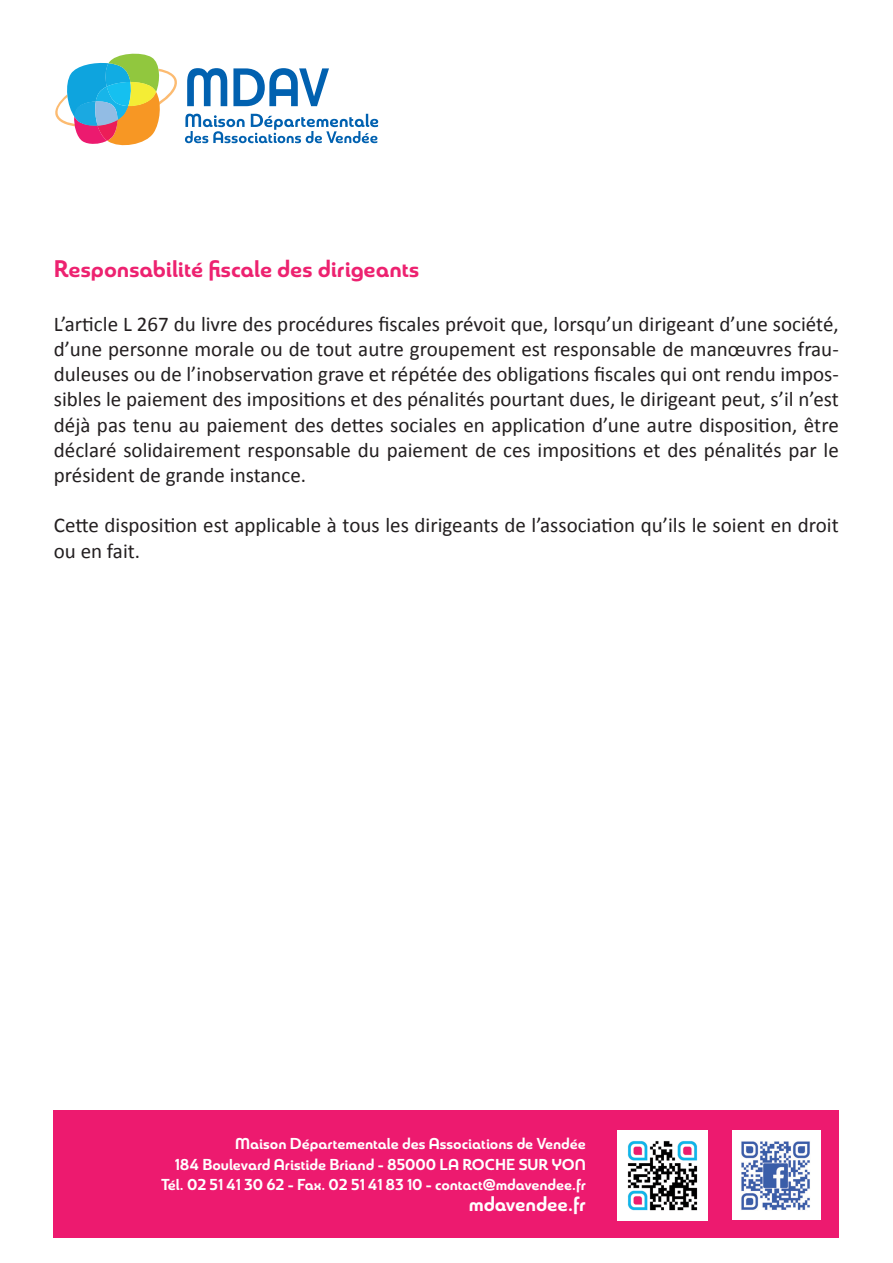
<style>
.page{position:relative;width:893px;height:1263px;background:#fff}
.page>*{position:absolute;margin:0;border:0;box-sizing:border-box;transform-origin:0 0}
.t1{font:700 24px "Madurai Norm";color:#ed2270}
.t2{font:21px/25.2px "Calibri";color:#231f20;text-align:justify}
.t3{font:700 20.55px "Madurai Norm";letter-spacing:-.005em;color:#fff}
.t4{font:700 15.9px/20.5px "Madurai Norm";color:#fff;text-align:right}
</style>
<div class="page">
<div style="left:54px;top:1110px;width:785px;height:127px;background:#ed1a6f"></div>
<svg style="left:55px;top:53px;width:323px;height:93px"></svg>
<div style="left:732px;top:1130px;width:89px;height:90px;background:#fff"></div>
<img style="left:741px;top:1141px;width:69px;height:69px">
<img style="left:618px;top:1130px;width:90px;height:90px">
<p class="t1" style="left:54px;top:253px;width:367px">Responsabilité fiscale des dirigeants</p>
<p class="t2" style="left:54px;top:311px;width:786px">L’article L 267 du livre des procédures fiscales prévoit que, lorsqu’un dirigeant d’une société, d’une personne morale ou de tout autre groupement est responsable de manœuvres frau&shy;duleuses ou de l’inobservation grave et répétée des obligations fiscales qui ont rendu impos&shy;sibles le paiement des impositions et des pénalités pourtant dues, le dirigeant peut, s’il n’est déjà pas tenu au paiement des dettes sociales en application d’une autre disposition, être déclaré solidairement responsable du paiement de ces impositions et des pénalités par le président de grande instance.</p>
<p class="t2" style="left:54px;top:513px;width:786px">Cette disposition est applicable à tous les dirigeants de l’association qu’ils le soient en droit ou en fait.</p>
<p class="t4" style="left:161px;top:1133px;width:426px">Maison Départementale des Associations de Vendée<br>184 Boulevard Aristide Briand - 85000 LA ROCHE SUR YON<br>Tél. 02 51 41 30 62 - Fax. 02 51 41 83 10 - contact@mdavendee.fr</p>
<p class="t3" style="left:469px;top:1190px;width:119px">mdavendee.fr</p>
</div>
